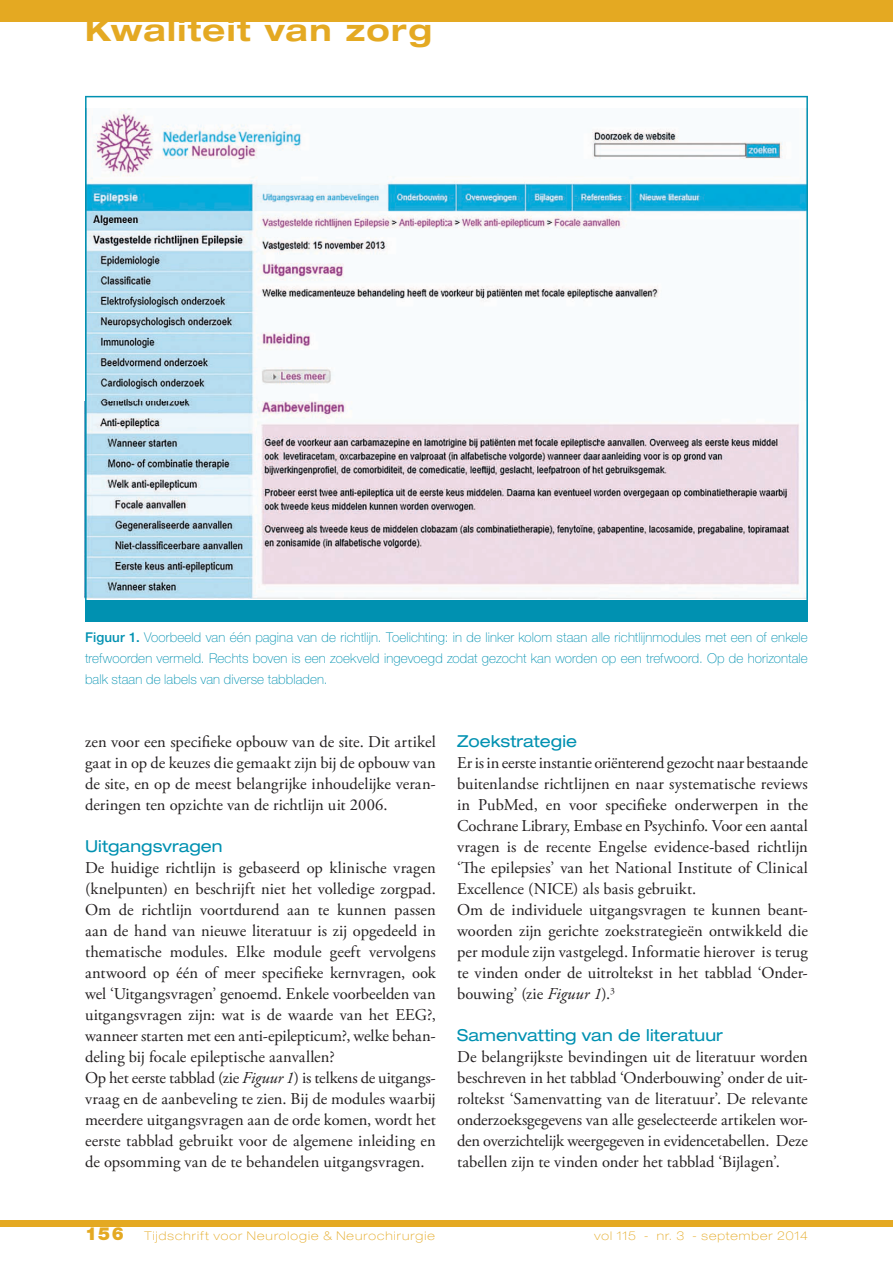
<style>
.page{position:relative;width:893px;height:1263px;background:#fff}
.page>*{position:absolute;margin:0;border:0;box-sizing:border-box;transform-origin:0 0}
.t1{font:700 expanded 30px "Helvetica Neue LT Std";letter-spacing:.05em;color:#e4a922}
.t2{font:16.5px/21px "Adobe Garamond Pro";color:#231f20;text-align:justify}
.t3{font:expanded 16.5px "Helvetica Neue LT Std";letter-spacing:.005em;color:#0091b1}
.t4{font:100 13.5px/21px "Helvetica Neue LT Std";letter-spacing:.01em;color:#0091b1;text-align:justify}
.t5{font:100 expanded 12px "Helvetica Neue LT Std";letter-spacing:.09em;color:#e4a922}
.s1{font-weight:500}
.s2{font-style:italic}
.s3{font-weight:900;font-stretch:normal;font-size:18px}
</style>
<div class="page">
<div style="left:0;top:1220px;width:893px;height:7px;background:#e4a922"></div>
<div style="left:0;top:0;width:893px;height:21px;background:#e4a922"></div>
<svg style="left:85px;top:96px;width:723px;height:525px"></svg>
<h1 class="t1" style="left:85px;top:11px;width:348px">Kwaliteit van zorg</h1>
<p class="t4" style="left:85px;top:627px;width:724px"><span class="s1">Figuur 1.</span> Voorbeeld van één pagina van de richtlijn. Toelichting: in de linker kolom staan alle richtlijnmodules met een of enkele trefwoorden vermeld. Rechts boven is een zoekveld ingevoegd zodat gezocht kan worden op een trefwoord. Op de horizontale balk staan de labels van diverse tabbladen.</p>
<p class="t2" style="left:85px;top:732px;width:352px">zen voor een specifieke opbouw van de site. Dit artikel gaat in op de keuzes die gemaakt zijn bij de opbouw van de site, en op de meest belangrijke inhoudelijke veran&shy;deringen ten opzichte van de richtlijn uit 2006.</p>
<p class="t3" style="left:85px;top:836px;width:139px">Uitgangsvragen</p>
<p class="t2" style="left:85px;top:858px;width:352px;text-align:left">De huidige richtlijn is gebaseerd op klinische vragen (knelpunten) en beschrijft niet het volledige zorgpad.<br>Om de richtlijn voortdurend aan te kunnen passen aan de hand van nieuwe literatuur is zij opgedeeld in thematische modules. Elke module geeft vervolgens antwoord op één of meer specifieke kernvragen, ook wel ‘Uitgangsvragen’ genoemd. Enkele voorbeelden van uitgangsvragen zijn: wat is de waarde van het EEG?, wanneer starten met een anti-epilepticum?, welke behan&shy;deling bij focale epileptische aanvallen?<br>Op het eerste tabblad (zie <span class="s2">Figuur 1</span>) is telkens de uitgangs&shy;vraag en de aanbeveling te zien. Bij de modules waarbij meerdere uitgangsvragen aan de orde komen, wordt het eerste tabblad gebruikt voor de algemene inleiding en de opsomming van de te behandelen uitgangsvragen.</p>
<p class="t3" style="left:457px;top:731px;width:122px">Zoekstrategie</p>
<p class="t2" style="left:457px;top:753px;width:352px;text-align:left">Er is in eerste instantie oriënterend gezocht naar bestaande buitenlandse richtlijnen en naar systematische reviews in PubMed, en voor specifieke onderwerpen in the Cochrane Library, Embase en Psychinfo. Voor een aantal vragen is de recente Engelse evidence-based richtlijn ‘The epilepsies’ van het National Institute of Clinical Excellence (NICE) als basis gebruikt.<br>Om de individuele uitgangsvragen te kunnen beant&shy;woorden zijn gerichte zoekstrategieën ontwikkeld die per module zijn vastgelegd. Informatie hierover is terug te vinden onder de uitroltekst in het tabblad ‘Onder&shy;bouwing’ (zie <span class="s2">Figuur 1</span>).<sup>3</sup></p>
<p class="t3" style="left:457px;top:1025px;width:267px">Samenvatting van de literatuur</p>
<p class="t2" style="left:457px;top:1047px;width:352px">De belangrijkste bevindingen uit de literatuur worden beschreven in het tabblad ‘Onderbouwing’ onder de uit&shy;roltekst ‘Samenvatting van de literatuur’. De relevante onderzoeksgegevens van alle geselecteerde artikelen wor&shy;den overzichtelijk weergegeven in evidencetabellen. Deze tabellen zijn te vinden onder het tabblad ‘Bijlagen’.</p>
<p class="t5" style="left:85px;top:1228px;width:351px"><span class="s3">156</span> Tijdschrift voor Neurologie &amp; Neurochirurgie</p>
<p class="t5" style="left:594px;top:1228px;width:215px">vol 115 - nr. 3 - september 2014</p>
</div>
